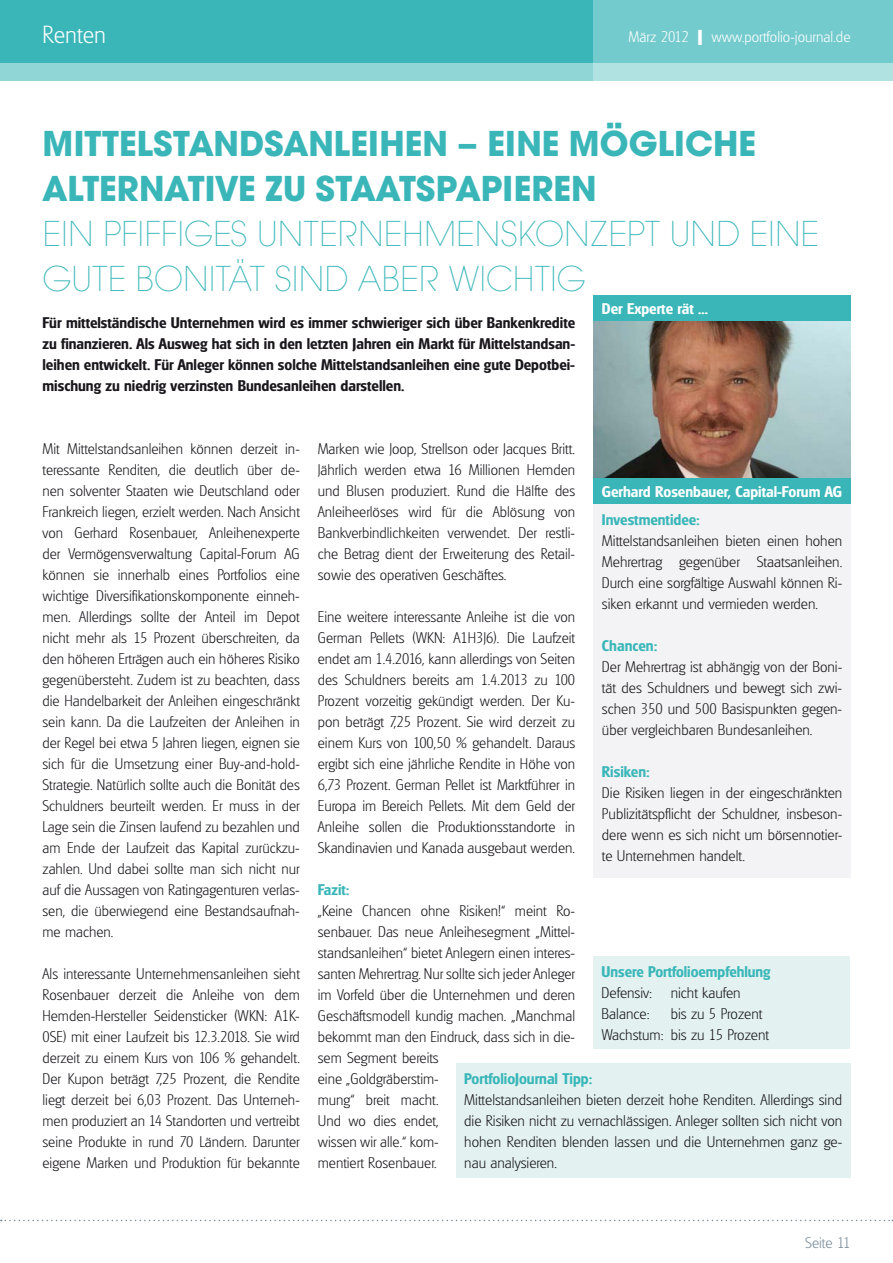
<style>
.page{position:relative;width:893px;height:1263px;background:#fff}
.page>*{position:absolute;margin:0;border:0;box-sizing:border-box;transform-origin:0 0}
.t1{font:200 37.5px/45px "Avignon";color:#3ab6b9}
.t2{font:700 37.5px/45px "Avignon";color:#3ab6b9}
.t3{font:200 24px "Glasgow Serial";color:#fff}
.t4{font:200 15px/21px "Glasgow Serial";color:#1a171c;text-align:justify}
.t5{font:700 15px/21px "Glasgow Serial";color:#1a171c;text-align:justify}
.t6{font:700 15px "Glasgow Serial";color:#3ab6b9}
.t7{font:700 15px "Glasgow Serial";color:#fff}
.t8{font:200 15px "Glasgow Serial";color:#fff}
.t9{font:200 15px "Glasgow Serial";color:#788c9b}
.s1{font-weight:700;font-size:21px}
</style>
<div class="page">
<svg style="left:1px;top:1220px;width:892px;height:1px"></svg>
<div style="left:593px;top:956px;width:256px;height:93px;background:#e3f2f1"></div>
<div style="left:456px;top:1063px;width:395px;height:115px;background:#e3f2f1"></div>
<div style="left:0;top:0;width:893px;height:81px;background:#3ab6b9"></div>
<div style="left:0;top:64px;width:893px;height:17px;background:#90d6d7"></div>
<svg style="left:593px;top:0;width:300px;height:81px;background:#81d0d1"></svg>
<div style="left:593px;top:504px;width:258px;height:373px;background:#f3f3f5"></div>
<div style="left:593px;top:296px;width:258px;height:25px;background:#3ab6b9"></div>
<img style="left:593px;top:321px;width:258px;height:157px">
<div style="left:593px;top:478px;width:258px;height:26px;background:#3ab6b9"></div>
<h2 class="t3" style="left:43px;top:20px;width:65px">Renten</h2>
<p class="t8" style="left:711px;top:27px;width:141px">www.portfolio-journal.de</p>
<p class="t8" style="left:629px;top:27px;width:75px">März 2012 <span class="s1">I</span></p>
<h1 class="t2" style="left:43px;top:120px;width:715px">MITTELSTANDSANLEIHEN – EINE MÖGLICHE<br>ALTERNATIVE ZU STAATSPAPIEREN</h1>
<h1 class="t1" style="left:43px;top:211px;width:778px">EIN PFIFFIGES UNTERNEHMENSKONZEPT UND EINE<br>GUTE BONITÄT SIND ABER WICHTIG</h1>
<p class="t5" style="left:43px;top:312px;width:534px">Für mittelständische Unternehmen wird es immer schwieriger sich über Bankenkredite zu finanzieren. Als Ausweg hat sich in den letzten Jahren ein Markt für Mittelstandsan&shy;leihen entwickelt. Für Anleger können solche Mittelstandsanleihen eine gute Depotbei&shy;mischung zu niedrig verzinsten Bundesanleihen darstellen.</p>
<p class="t7" style="left:602px;top:299px;width:108px">Der Experte rät ...</p>
<p class="t4" style="left:43px;top:438px;width:259px">Mit Mittelstandsanleihen können derzeit in&shy;teressante Renditen, die deutlich über de&shy;nen solventer Staaten wie Deutschland oder Frankreich liegen, erzielt werden. Nach Ansicht von Gerhard Rosenbauer, Anleihenexperte der Vermögensverwaltung Capital-Forum AG können sie innerhalb eines Portfolios eine wichtige Diversifikationskomponente einneh&shy;men. Allerdings sollte der Anteil im Depot nicht mehr als 15 Prozent überschreiten, da den höheren Erträgen auch ein höheres Risiko gegenübersteht. Zudem ist zu beachten, dass die Handelbarkeit der Anleihen eingeschränkt sein kann. Da die Laufzeiten der Anleihen in der Regel bei etwa 5 Jahren liegen, eignen sie sich für die Umsetzung einer Buy-and-hold-Strategie. Natürlich sollte auch die Bonität des Schuldners beurteilt werden. Er muss in der Lage sein die Zinsen laufend zu bezahlen und am Ende der Laufzeit das Kapital zurückzu&shy;zahlen. Und dabei sollte man sich nicht nur auf die Aussagen von Ratingagenturen verlas&shy;sen, die überwiegend eine Bestandsaufnah&shy;me machen.</p>
<p class="t4" style="left:43px;top:963px;width:259px">Als interessante Unternehmensanleihen sieht Rosenbauer derzeit die Anleihe von dem Hemden-Hersteller Seidensticker (WKN: A1K-0SE) mit einer Laufzeit bis 12.3.2018. Sie wird derzeit zu einem Kurs von 106 % gehandelt.<br>Der Kupon beträgt 7,25 Prozent, die Rendite liegt derzeit bei 6,03 Prozent. Das Unterneh&shy;men produziert an 14 Standorten und vertreibt seine Produkte in rund 70 Ländern. Darunter eigene Marken und Produktion für bekannte</p>
<p class="t4" style="left:318px;top:438px;width:259px">Marken wie Joop, Strellson oder Jacques Britt.<br>Jährlich werden etwa 16 Millionen Hemden und Blusen produziert. Rund die Hälfte des Anleiheerlöses wird für die Ablösung von Bankverbindlichkeiten verwendet. Der restli&shy;che Betrag dient der Erweiterung des Retail&shy;sowie des operativen Geschäftes.</p>
<p class="t4" style="left:318px;top:606px;width:259px">Eine weitere interessante Anleihe ist die von German Pellets (WKN: A1H3J6). Die Laufzeit endet am 1.4.2016, kann allerdings von Seiten des Schuldners bereits am 1.4.2013 zu 100<br>Prozent vorzeitig gekündigt werden. Der Ku&shy;pon beträgt 7,25 Prozent. Sie wird derzeit zu einem Kurs von 100,50 % gehandelt. Daraus ergibt sich eine jährliche Rendite in Höhe von 6,73 Prozent. German Pellet ist Marktführer in Europa im Bereich Pellets. Mit dem Geld der Anleihe sollen die Produktionsstandorte in Skandinavien und Kanada ausgebaut werden.</p>
<p class="t6" style="left:318px;top:880px;width:33px">Fazit:</p>
<p class="t4" style="left:318px;top:900px;width:259px;text-align:left">„Keine Chancen ohne Risiken!“ meint Ro&shy;senbauer. Das neue Anleihesegment „Mittel&shy;standsanleihen“ bietet Anlegern einen interes&shy;santen Mehrertrag. Nur sollte sich jeder Anleger im Vorfeld über die Unternehmen und deren Geschäftsmodell kundig machen. „Manchmal bekommt man den Eindruck, dass sich in die&shy;sem Segment bereits<br>eine „Goldgräberstim-<br>mung“ breit macht.<br>Und wo dies endet,<br>wissen wir alle.“ kom-<br>mentiert Rosenbauer.</p>
<p class="t7" style="left:602px;top:482px;width:242px">Gerhard Rosenbauer, Capital-Forum AG</p>
<p class="t6" style="left:602px;top:510px;width:100px">Investmentidee:</p>
<p class="t4" style="left:602px;top:530px;width:242px">Mittelstandsanleihen bieten einen hohen Mehrertrag gegenüber Staatsanleihen.<br>Durch eine sorgfältige Auswahl können Ri&shy;siken erkannt und vermieden werden.</p>
<p class="t6" style="left:602px;top:636px;width:57px">Chancen:</p>
<p class="t4" style="left:602px;top:656px;width:242px">Der Mehrertrag ist abhängig von der Boni&shy;tät des Schuldners und bewegt sich zwi&shy;schen 350 und 500 Basispunkten gegen&shy;über vergleichbaren Bundesanleihen.</p>
<p class="t6" style="left:602px;top:762px;width:49px">Risiken:</p>
<p class="t4" style="left:602px;top:782px;width:242px">Die Risiken liegen in der eingeschränkten Publizitätspflicht der Schuldner, insbeson&shy;dere wenn es sich nicht um börsennotier&shy;te Unternehmen handelt.</p>
<p class="t6" style="left:602px;top:962px;width:170px">Unsere Portfolioempfehlung</p>
<p class="t4" style="left:602px;top:982px;width:141px">Defensiv: nicht kaufen<br>Balance:</p>
<p class="t4" style="left:602px;top:1003px;width:169px;text-indent:69px">bis zu 5 Prozent<br>Wachstum: bis zu 15 Prozent</p>
<p class="t6" style="left:464px;top:1069px;width:130px">PortfolioJournal Tipp:</p>
<p class="t4" style="left:464px;top:1089px;width:379px">Mittelstandsanleihen bieten derzeit hohe Renditen. Allerdings sind die Risiken nicht zu vernachlässigen. Anleger sollten sich nicht von hohen Renditen blenden lassen und die Unternehmen ganz ge&shy;nau analysieren.</p>
<p class="t9" style="left:805px;top:1234px;width:47px">Seite 11</p>
</div>
